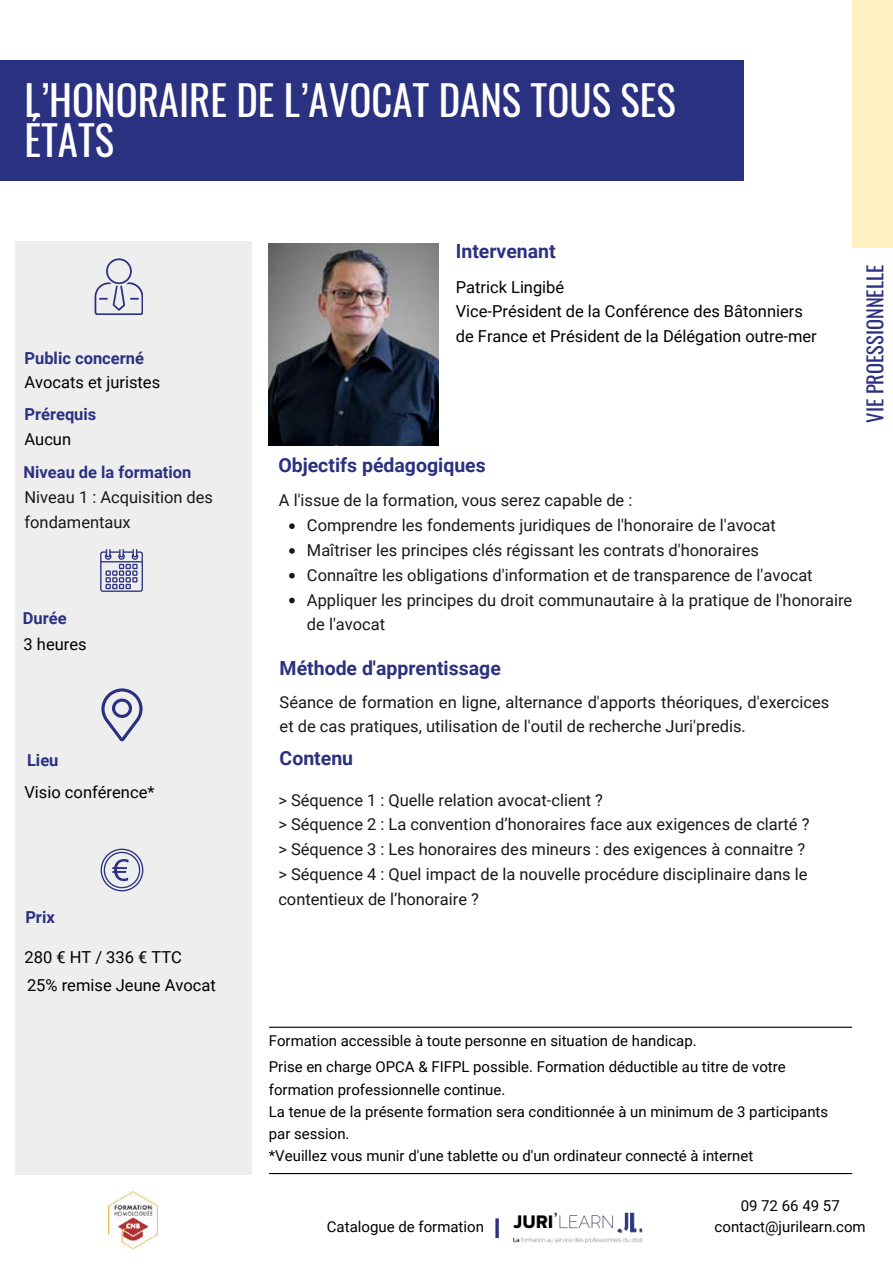
<style>
.page{position:relative;width:893px;height:1264px;background:#fff}
.page>*{position:absolute;margin:0;border:0;box-sizing:border-box;transform-origin:0 0}
.t1{font:40.8px/40.5px "Oswald";color:#fff}
.t2{font:20.4px "Oswald";color:#2b3181}
.t3{font:700 19.5px "Roboto";color:#2b3181}
.t4{font:16.5px/24.8px "Roboto";color:#1a171b}
.t5{font:16.5px/24.8px "Roboto";color:#000}
.t6{font:700 16.5px "Roboto";color:#2b3181}
.t7{font:15px/22.2px "Roboto";color:#000}
.t8{font:14.85px "Roboto";color:#000}
</style>
<div class="page">
<div style="left:15px;top:241px;width:236px;height:933px;background:#eeeded"></div>
<svg style="left:94px;top:258px;width:49px;height:57px"></svg>
<svg style="left:100px;top:549px;width:43px;height:43px"></svg>
<hr style="left:269px;top:1172px;width:582px;height:2px;background:#000">
<hr style="left:269px;top:1026px;width:582px;height:1px;background:#000">
<div style="left:0;top:60px;width:743px;height:121px;background:#2b3181"></div>
<div style="left:852px;top:0;width:40px;height:248px;background:#fef2c2"></div>
<img style="left:269px;top:244px;width:170px;height:201px">
<svg style="left:101px;top:848px;width:42px;height:43px"></svg>
<svg style="left:101px;top:688px;width:41px;height:53px"></svg>
<svg style="left:289px;top:523px;width:6px;height:6px"></svg>
<svg style="left:289px;top:548px;width:6px;height:5px"></svg>
<svg style="left:289px;top:573px;width:6px;height:5px"></svg>
<svg style="left:289px;top:597px;width:6px;height:6px"></svg>
<hr style="left:495px;top:1218px;width:3px;height:19px;background:#2b3181">
<img style="left:108px;top:1191px;width:50px;height:57px">
<img style="left:513px;top:1212px;width:130px;height:31px">
<h1 class="t1" style="left:24px;top:78px;width:652px">L’HONORAIRE DE L’AVOCAT DANS TOUS SES<br>ÉTATS</h1>
<p class="t3" style="left:456px;top:240px;width:101px">Intervenant</p>
<p class="t6" style="left:24px;top:348px;width:121px">Public concerné</p>
<p class="t5" style="left:24px;top:370px;width:137px">Avocats et juristes</p>
<p class="t5" style="left:456px;top:274px;width:362px">Patrick Lingibé<br>Vice-Président de la Conférence des Bâtonniers de France et Président de la Délégation outre-mer</p>
<p class="t6" style="left:24px;top:405px;width:73px">Prérequis</p>
<p class="t5" style="left:24px;top:427px;width:48px">Aucun</p>
<p class="t6" style="left:24px;top:462px;width:169px">Niveau de la formation</p>
<p class="t4" style="left:24px;top:485px;width:190px">Niveau 1 : Acquisition des fondamentaux</p>
<p class="t4" style="left:307px;top:488px;width:547px;text-indent:-28px">A l'issue de la formation, vous serez capable de :<br>Comprendre les fondements juridiques de l'honoraire de l'avocat<br>Maîtriser les principes clés régissant les contrats d'honoraires<br>Connaître les obligations d'information et de transparence de l'avocat Appliquer les principes du droit communautaire à la pratique de l'honoraire de l'avocat</p>
<p class="t3" style="left:278px;top:454px;width:209px">Objectifs pédagogiques</p>
<p class="t6" style="left:23px;top:609px;width:45px">Durée</p>
<p class="t5" style="left:24px;top:631px;width:65px">3 heures</p>
<p class="t3" style="left:279px;top:656px;width:223px">Méthode d'apprentissage</p>
<p class="t6" style="left:27px;top:750px;width:33px">Lieu</p>
<p class="t5" style="left:24px;top:780px;width:131px">Visio conférence*</p>
<p class="t6" style="left:25px;top:907px;width:31px">Prix</p>
<p class="t5" style="left:24px;top:942px;width:193px;line-height:28.5px">280 € HT / 336 € TTC<br>25% remise Jeune Avocat</p>
<p class="t4" style="left:279px;top:689px;width:551px">Séance de formation en ligne, alternance d'apports théoriques, d'exercices et de cas pratiques, utilisation de l'outil de recherche Juri'predis.</p>
<p class="t3" style="left:279px;top:747px;width:75px">Contenu</p>
<p class="t4" style="left:278px;top:787px;width:532px">&gt; Séquence 1 : Quelle relation avocat-client ?<br>&gt; Séquence 2 : La convention d’honoraires face aux exigences de clarté ? &gt; Séquence 3 : Les honoraires des mineurs : des exigences à connaitre ? &gt; Séquence 4 : Quel impact de la nouvelle procédure disciplinaire dans le contentieux de l’honoraire ?</p>
<p class="t2" style="left:859px;top:423px;width:159px;rotate:-90deg">VIE PROESSIONNELLE</p>
<p class="t8" style="left:269px;top:1032px;width:429px">Formation accessible à toute personne en situation de handicap.</p>
<p class="t7" style="left:269px;top:1055px;width:561px">Prise en charge OPCA &amp; FIFPL possible. Formation déductible au titre de votre formation professionnelle continue.<br>La tenue de la présente formation sera conditionnée à un minimum de 3 participants par session.</p>
<p class="t7" style="left:269px;top:1144px;width:486px">*Veuillez vous munir d'une tablette ou d'un ordinateur connecté à internet</p>
<p class="t7" style="left:327px;top:1215px;width:159px">Catalogue de formation</p>
<p class="t7" style="left:714px;top:1195px;width:153px;line-height:20.2px;text-align:center">09 72 66 49 57 contact@jurilearn.com</p>
</div>
